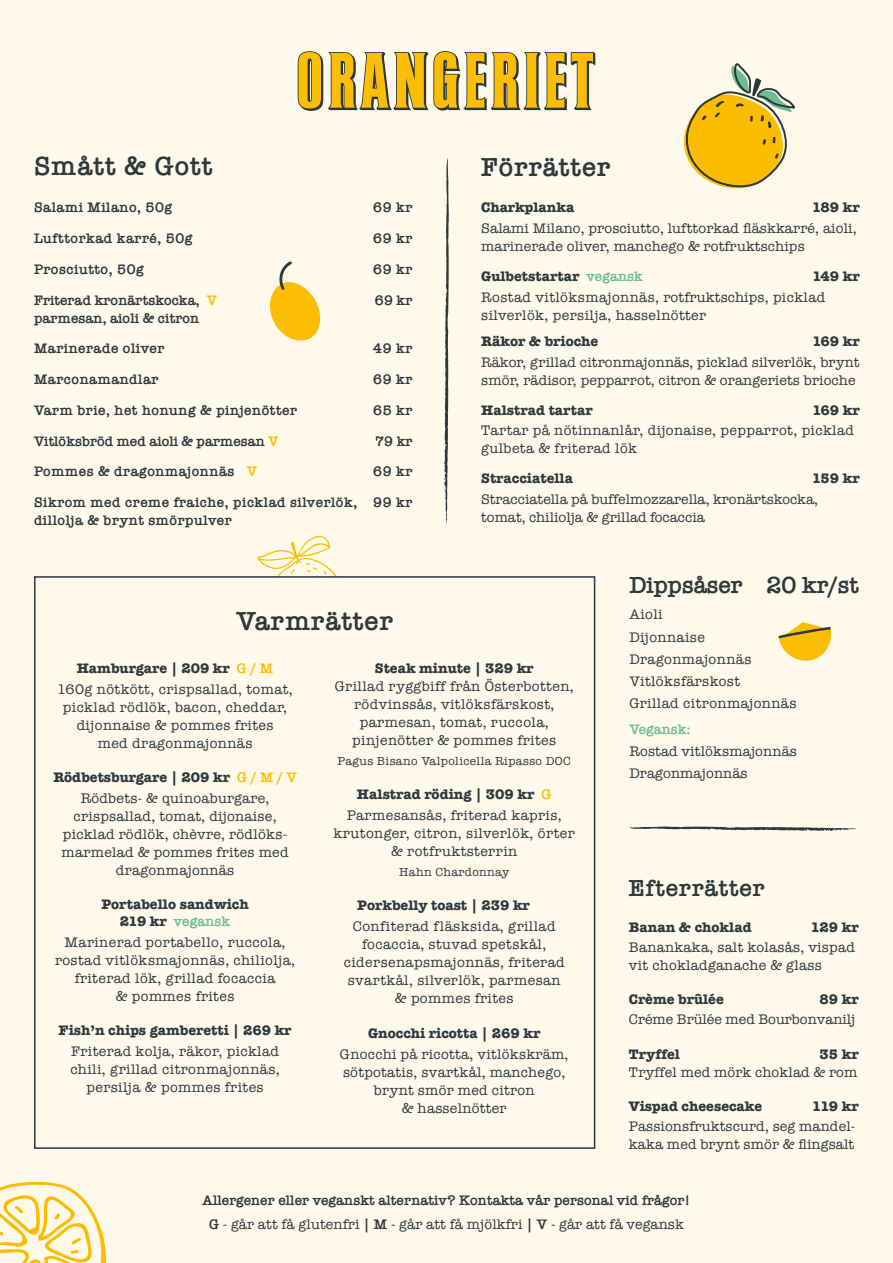
<style>
.page{position:relative;width:893px;height:1263px;background:#fff9eb}
.page>*{position:absolute;margin:0;border:0;box-sizing:border-box;transform-origin:0 0}
.t1{font:600 27px "American Typewriter";letter-spacing:.03em;color:#2e393c}
.t2{font:600 24px "American Typewriter";letter-spacing:-.01em;color:#2e393c}
.t3{font:600 24px "American Typewriter";letter-spacing:.03em;color:#2e393c}
.t4{font:14.25px/18px "American Typewriter";letter-spacing:.03em;color:#2e393c;text-align:center}
.t5{font:14.25px/18px "American Typewriter";letter-spacing:.01em;color:#2e393c}
.t6{font:700 14.25px/17.1px "American Typewriter";color:#2e393c;text-align:center}
.t7{font:600 14.25px/30.8px "American Typewriter";letter-spacing:.03em;color:#2e393c;text-align:right}
.t8{font:600 14.25px/23.7px "American Typewriter";color:#2e393c;text-align:center}
.t9{font:14.25px/18px "American Typewriter";color:#2e393c}
.t10{font:600 14.25px/30.8px "American Typewriter";letter-spacing:.005em;color:#2e393c}
.t11{font:14.25px/22.2px "American Typewriter";letter-spacing:.03em;color:#2d383b}
.t12{font:600 14.25px "American Typewriter";letter-spacing:-.005em;color:#2e393c}
.t13{font:600 14.25px "American Typewriter";color:#6ebe94}
.t14{font:12px "American Typewriter";letter-spacing:.03em;color:#2e393c}
.s1{color:#fcbd00}
.s2{font-weight:600;color:#6ebe94}
.s3{font-weight:700}
.s4{font-weight:600;color:#fcbd00}
.s5{font-weight:400}
</style>
<div class="page">
<svg style="left:684px;top:63px;width:111px;height:126px"></svg>
<svg style="left:629px;top:826px;width:230px;height:5px"></svg>
<svg style="left:444px;top:158px;width:5px;height:370px"></svg>
<svg style="left:298px;top:51px;width:297px;height:60px"></svg>
<svg style="left:0;top:1181px;width:107px;height:82px"></svg>
<svg style="left:257px;top:535px;width:80px;height:41px"></svg>
<div style="left:34px;top:576px;width:561px;height:573px;border:2px solid #2d383b"></div>
<svg style="left:270px;top:261px;width:51px;height:80px"></svg>
<svg style="left:778px;top:622px;width:54px;height:39px"></svg>
<h1 class="t1" style="left:34px;top:146px;width:180px">Smått &amp; Gott</h1>
<p class="t7" style="left:34px;top:192px;width:140px">Salami Milano, 50g</p>
<p class="t7" style="left:373px;top:192px;width:41px">69 kr</p>
<p class="t7" style="left:34px;top:223px;width:160px">Lufttorkad karré, 50g</p>
<p class="t7" style="left:373px;top:223px;width:41px">69 kr</p>
<p class="t7" style="left:34px;top:253px;width:111px">Prosciutto, 50g</p>
<p class="t7" style="left:373px;top:253px;width:41px">69 kr</p>
<p class="t8" style="left:34px;top:288px;width:185px">Friterad kronärtskocka, <span class="s1">V</span></p>
<p class="t7" style="left:375px;top:284px;width:39px">69 kr</p>
<p class="t10" style="left:34px;top:302px;width:167px">parmesan, aioli &amp; citron<br>Marinerade oliver</p>
<p class="t7" style="left:373px;top:333px;width:41px">49 kr</p>
<p class="t7" style="left:34px;top:364px;width:126px">Marconamandlar</p>
<p class="t7" style="left:373px;top:364px;width:41px">69 kr</p>
<p class="t7" style="left:34px;top:394px;width:265px">Varm brie, het honung &amp; pinjenötter</p>
<p class="t7" style="left:373px;top:394px;width:41px">65 kr</p>
<p class="t12" style="left:34px;top:430px;width:246px">Vitlöksbröd med aioli &amp; parmesan <span class="s1">V</span></p>
<p class="t7" style="left:375px;top:425px;width:39px">79 kr</p>
<p class="t7" style="left:34px;top:456px;width:225px">Pommes &amp; dragonmajonnäs <span class="s1">V</span></p>
<p class="t7" style="left:34px;top:456px;width:380px">69 kr<br>Sikrom med creme fraiche, picklad silverlök, 99 kr</p>
<p class="t7" style="left:34px;top:505px;width:199px">dillolja &amp; brynt smörpulver</p>
<h1 class="t1" style="left:481px;top:146px;width:131px">Förrätter</h1>
<p class="t6" style="left:481px;top:198px;width:95px">Charkplanka</p>
<p class="t6" style="left:812px;top:198px;width:49px">189 kr</p>
<p class="t5" style="left:481px;top:219px;width:377px">Salami Milano, prosciutto, lufttorkad fläskkarré, aioli, marinerade oliver, manchego &amp; rotfruktschips</p>
<p class="t6" style="left:481px;top:267px;width:163px">Gulbetstartar <span class="s2">vegansk</span></p>
<p class="t6" style="left:812px;top:267px;width:49px">149 kr</p>
<p class="t4" style="left:481px;top:288px;width:346px;text-align:left">Rostad vitlöksmajonnäs, rotfruktschips, picklad silverlök, persilja, hasselnötter</p>
<p class="t6" style="left:481px;top:332px;width:119px">Räkor &amp; brioche</p>
<p class="t6" style="left:812px;top:332px;width:49px">169 kr</p>
<p class="t5" style="left:481px;top:352px;width:380px">Räkor, grillad citronmajonnäs, picklad silverlök, brynt smör, rädisor, pepparrot, citron &amp; orangeriets brioche</p>
<p class="t6" style="left:481px;top:400px;width:113px">Halstrad tartar</p>
<p class="t6" style="left:812px;top:400px;width:49px">169 kr</p>
<p class="t4" style="left:481px;top:421px;width:374px;text-align:left">Tartar på nötinnanlår, dijonaise, pepparrot, picklad gulbeta &amp; friterad lök</p>
<p class="t6" style="left:481px;top:469px;width:93px">Stracciatella</p>
<p class="t6" style="left:812px;top:469px;width:49px">159 kr</p>
<p class="t9" style="left:481px;top:490px;width:338px">Stracciatella på buffelmozzarella, kronärtskocka, tomat, chiliolja &amp; grillad focaccia</p>
<h1 class="t1" style="left:236px;top:601px;width:158px">Varmrätter</h1>
<p class="t4" style="left:57px;top:657px;width:237px;line-height:21px"><span class="s3">Hamburgare | 209 kr</span> <span class="s4">G / M<br></span>160g nötkött, crispsallad, tomat,</p>
<p class="t4" style="left:63px;top:698px;width:226px">picklad rödlök, bacon, cheddar, dijonnaise &amp; pommes frites med dragonmajonnäs</p>
<p class="t4" style="left:53px;top:766px;width:245px;line-height:21px"><span class="s3">Rödbetsburgare | 209 kr</span> <span class="s4">G / M / V<br></span>Rödbets- &amp; quinoaburgare,</p>
<p class="t4" style="left:62px;top:807px;width:229px">crispsallad, tomat, dijonaise, picklad rödlök, chèvre, rödlöks&shy;marmelad &amp; pommes frites med dragonmajonnäs</p>
<p class="t6" style="left:101px;top:895px;width:149px">Portabello sandwich<br>219 kr <span class="s2">vegansk</span></p>
<p class="t4" style="left:55px;top:933px;width:242px">Marinerad portabello, ruccola, rostad vitlöksmajonnäs, chiliolja, friterad lök, grillad focaccia<br>&amp; pommes frites</p>
<p class="t6" style="left:59px;top:1021px;width:235px">Fish’n chips gamberetti | 269 kr</p>
<p class="t4" style="left:70px;top:1042px;width:211px">Friterad kolja, räkor, picklad chili, grillad citronmajonnäs, persilja &amp; pommes frites</p>
<p class="t6" style="left:375px;top:659px;width:160px">Steak minute | 329 kr</p>
<p class="t4" style="left:335px;top:677px;width:240px">Grillad ryggbiff från Österbotten, rödvinssås, vitlöksfärskost, parmesan, tomat, ruccola, pinjenötter &amp; pommes frites</p>
<p class="t14" style="left:338px;top:752px;width:235px">Pagus Bisano Valpolicella Ripasso DOC</p>
<p class="t4" style="left:347px;top:783px;width:216px;line-height:21px"><span class="s3">Halstrad röding | 309 kr</span> <span class="s4">G<br></span>Parmesansås, friterad kapris,</p>
<p class="t4" style="left:334px;top:824px;width:243px">krutonger, citron, silverlök, örter &amp; rotfruktsterrin</p>
<p class="t14" style="left:399px;top:863px;width:112px">Hahn Chardonnay</p>
<p class="t6" style="left:357px;top:896px;width:174px">Porkbelly toast | 239 kr</p>
<p class="t4" style="left:344px;top:917px;width:222px">Confiterad fläsksida, grillad focaccia, stuvad spetskål, cidersenapsmajonnäs, friterad svartkål, silverlök, parmesan &amp; pommes frites</p>
<p class="t6" style="left:368px;top:1023px;width:174px">Gnocchi ricotta | 269 kr</p>
<p class="t4" style="left:340px;top:1044px;width:230px">Gnocchi på ricotta, vitlökskräm, sötpotatis, svartkål, manchego, brynt smör med citron<br>&amp; hasselnötter</p>
<h2 class="t2" style="left:629px;top:566px;width:231px">Dippsåser 20 kr/st</h2>
<p class="t4" style="left:629px;top:603px;width:123px;line-height:22.2px;text-align:left">Aioli<br>Dijonnaise<br>Dragonmajonnäs</p>
<p class="t11" style="left:629px;top:670px;width:169px">Vitlöksfärskost<br>Grillad citronmajonnäs</p>
<p class="t13" style="left:629px;top:718px;width:63px">Vegansk:</p>
<p class="t5" style="left:629px;top:740px;width:169px;line-height:22.2px">Rostad vitlöksmajonnäs<br>Dragonmajonnäs</p>
<h2 class="t3" style="left:629px;top:869px;width:137px">Efterrätter</h2>
<p class="t6" style="left:629px;top:918px;width:124px">Banan &amp; choklad</p>
<p class="t6" style="left:811px;top:918px;width:50px">129 kr</p>
<p class="t4" style="left:629px;top:938px;width:227px;text-align:left">Banankaka, salt kolasås, vispad vit chokladganache &amp; glass</p>
<p class="t6" style="left:629px;top:990px;width:96px">Crème brûlée</p>
<p class="t6" style="left:819px;top:990px;width:41px">89 kr</p>
<p class="t9" style="left:629px;top:1010px;width:228px">Créme Brülée med Bourbonvanilj</p>
<p class="t6" style="left:629px;top:1044px;width:53px">Tryffel</p>
<p class="t6" style="left:819px;top:1044px;width:41px">35 kr</p>
<p class="t5" style="left:629px;top:1062px;width:230px">Tryffel med mörk choklad &amp; rom</p>
<p class="t6" style="left:629px;top:1097px;width:135px">Vispad cheesecake</p>
<p class="t6" style="left:812px;top:1097px;width:48px">119 kr</p>
<p class="t5" style="left:629px;top:1117px;width:228px">Passionsfruktscurd, seg mandel&shy;kaka med brynt smör &amp; flingsalt</p>
<p class="t8" style="left:202px;top:1188px;width:490px">Allergener eller veganskt alternativ? Kontakta vår personal vid frågor!<br>G <span class="s5">- går att få glutenfri</span> | M <span class="s5">- går att få mjölkfri</span> | V <span class="s5">- går att få vegansk</span></p>
</div>
